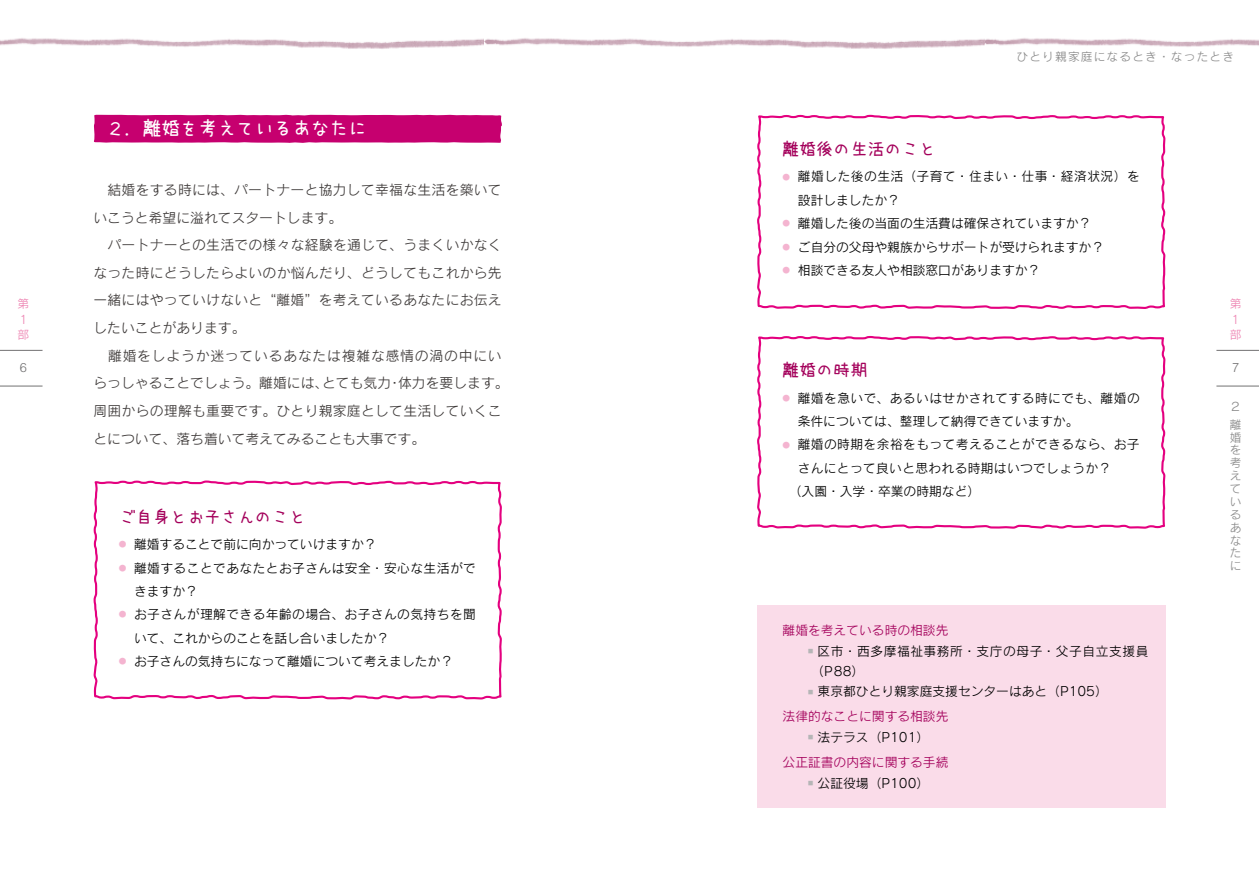
<style>
.page{position:relative;width:1259px;height:893px;background:#fff}
.page>*{position:absolute;margin:0;border:0;box-sizing:border-box;transform-origin:0 0}
.t1{font:19.2px "uzura font";letter-spacing:-.025em;color:#fff}
.t2{font:16.95px "uzura font";color:#a4005b}
.t3{font:13.8px/27.6px "Rodin CID M";letter-spacing:.02em;color:#3f3b3a}
.t4{font:12.75px/24.5px "Rodin CID M";color:#000}
.t5{font:12.75px "Rodin CID M";letter-spacing:.035em;color:#000}
.t6{font:12.75px/24.5px "Rodin CID M";color:#a4005b;text-align:center}
.t7{font:12.75px/20.2px "Rodin CID M";letter-spacing:.045em;color:#000}
.t8{font:12.75px "Rodin CID M";letter-spacing:.04em;color:#000}
.t9{font:12.75px "Rodin CID M";letter-spacing:.025em;color:#000}
.t10{font:300 12.75px "Helvetica LT Std";color:#727172}
.t11{font:11.7px/12.9px "Rodin CID M";letter-spacing:.1em;color:#898989}
.t12{font:11.7px/15.8px "Rodin CID M";color:#ee87b4}
.s1{font-size:7.65px;color:#f4b4d0}
.s2{color:#a4005b}
.s3{color:#000}
</style>
<div class="page">
<img style="left:0;top:38px;width:485px;height:11px">
<img style="left:485px;top:38px;width:500px;height:11px">
<hr style="left:0;top:350px;width:43px;height:1px;background:#727172">
<hr style="left:0;top:386px;width:43px;height:1px;background:#727172">
<img style="left:985px;top:38px;width:274px;height:9px">
<hr style="left:1216px;top:350px;width:43px;height:1px;background:#727172">
<hr style="left:1216px;top:386px;width:43px;height:1px;background:#727172">
<svg style="left:757px;top:335px;width:409px;height:194px"></svg>
<svg style="left:757px;top:114px;width:409px;height:195px"></svg>
<svg style="left:93px;top:480px;width:409px;height:220px"></svg>
<div style="left:94px;top:115px;width:408px;height:28px;background:#c6006f"></div>
<div style="left:757px;top:606px;width:408px;height:202px;background:#fadce9"></div>
<p class="t12" style="left:18px;top:295px;width:14px">第<br>1部</p>
<p class="t10" style="left:20px;top:360px;width:9px">6</p>
<h1 class="t1" style="left:105px;top:119px;width:263px">２．離婚を考えているあなたに</h1>
<p class="t3" style="left:93px;top:176px;width:417px">　結婚をする時には、パートナーと協力して幸福な生活を築いていこうと希望に溢れてスタートします。<br>　パートナーとの生活での様々な経験を通じて、うまくいかなくなった時にどうしたらよいのか悩んだり、どうしてもこれから先一緒にはやっていけないと“離婚”を考えているあなたにお伝えしたいことがあります。<br>　離婚をしようか迷っているあなたは複雑な感情の渦の中にいらっしゃることでしょう。離婚には、とても気力・体力を要します。周囲からの理解も重要です。ひとり親家庭として生活していくことについて、落ち着いて考えてみることも大事です。</p>
<p class="t2" style="left:119px;top:508px;width:189px">ご自身とお子さんのこと</p>
<p class="t4" style="left:119px;top:532px;width:259px"><span class="s1">●　</span>離婚することで前に向かっていけますか？</p>
<p class="t5" style="left:119px;top:560px;width:359px"><span class="s1">●　</span>離婚することであなたとお子さんは安全・安心な生活がで</p>
<p class="t4" style="left:134px;top:579px;width:65px">きますか？</p>
<p class="t5" style="left:119px;top:606px;width:359px"><span class="s1">●　</span>お子さんが理解できる年齢の場合、お子さんの気持ちを聞</p>
<p class="t4" style="left:134px;top:625px;width:257px">いて、これからのことを話し合いましたか？</p>
<p class="t4" style="left:119px;top:649px;width:336px"><span class="s1">●　</span>お子さんの気持ちになって離婚について考えましたか？</p>
<p class="t11" style="left:1016px;top:50px;width:219px">ひとり親家庭になるとき・なったとき</p>
<p class="t2" style="left:782px;top:141px;width:155px">離婚後の生活のこと</p>
<p class="t8" style="left:782px;top:169px;width:359px"><span class="s1">●　</span>離婚した後の生活（子育て・住まい・仕事・経済状況）を</p>
<p class="t4" style="left:798px;top:187px;width:104px">設計しましたか？</p>
<p class="t4" style="left:782px;top:211px;width:310px"><span class="s1">●　</span>離婚した後の当面の生活費は確保されていますか？</p>
<p class="t4" style="left:782px;top:234px;width:323px"><span class="s1">●　</span>ご自分の父母や親族からサポートが受けられますか？</p>
<p class="t4" style="left:782px;top:258px;width:259px"><span class="s1">●　</span>相談できる友人や相談窓口がありますか？</p>
<p class="t2" style="left:782px;top:362px;width:87px">離婚の時期</p>
<p class="t5" style="left:782px;top:390px;width:359px"><span class="s1">●　</span>離婚を急いで、あるいはせかされてする時にでも、離婚の</p>
<p class="t4" style="left:797px;top:409px;width:282px">条件については、整理して納得できていますか。</p>
<p class="t5" style="left:782px;top:437px;width:359px"><span class="s1">●　</span>離婚の時期を余裕をもって考えることができるなら、お子</p>
<p class="t9" style="left:797px;top:460px;width:315px">さんにとって良いと思われる時期はいつでしょうか？</p>
<p class="t4" style="left:782px;top:479px;width:199px">　（入園・入学・卒業の時期など）</p>
<p class="t6" style="left:782px;top:617px;width:167px">離婚を考えている時の相談先</p>
<p class="t7" style="left:808px;top:641px;width:342px"><sup>■</sup> 区市・西多摩福祉事務所・支庁の母子・父子自立支援員（P88）</p>
<p class="t4" style="left:782px;top:679px;width:327px;text-indent:26px"><sup>■</sup> 東京都ひとり親家庭支援センターはあと（P105）<span class="s2">法律的なことに関する相談先</span></p>
<p class="t6" style="left:782px;top:725px;width:167px"><sup>■</sup> <span class="s3">法テラス（P101）<br></span>公正証書の内容に関する手続</p>
<p class="t4" style="left:808px;top:770px;width:123px"><sup>■</sup> 公証役場（P100）</p>
<p class="t12" style="left:1229px;top:295px;width:14px">第<br>1部</p>
<p class="t10" style="left:1232px;top:360px;width:9px">7</p>
<p class="t11" style="left:1229px;top:397px;width:13px;line-height:18px">２離</p>
<p class="t11" style="left:1229px;top:430px;width:13px">婚を考えているあなたに</p>
</div>
